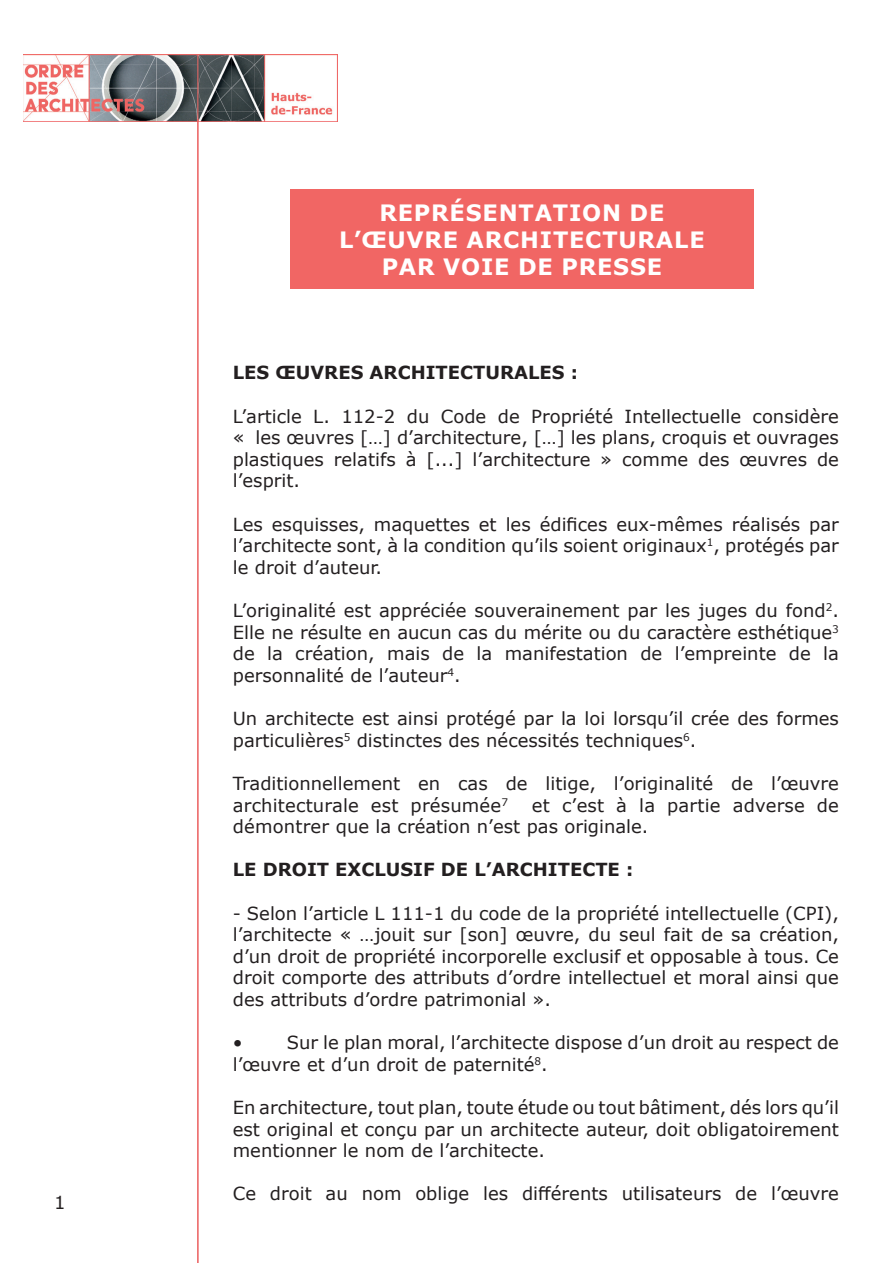
<style>
.page{position:relative;width:893px;height:1263px;background:#fff}
.page>*{position:absolute;margin:0;border:0;box-sizing:border-box;transform-origin:0 0}
.t1{font:700 22.5px/27px "Verdana";letter-spacing:.035em;color:#fff;text-align:center}
.t2{font:18px/21.6px "Verdana";color:#231f20;text-align:justify}
.t3{font:700 18px "Verdana";color:#231f20}
</style>
<div class="page">
<img style="left:23px;top:54px;width:314px;height:67px">
<hr style="left:197px;top:119px;width:2px;height:1144px;background:#eb5e5e">
<div style="left:290px;top:189px;width:464px;height:100px;background:#f16664"></div>
<p class="t2" style="left:54px;top:1191px;width:13px">1</p>
<p class="t1" style="left:339px;top:199px;width:367px">REPRÉSENTATION DE<br>L’ŒUVRE ARCHITECTURALE<br>PAR VOIE DE PRESSE</p>
<p class="t3" style="left:233px;top:360px;width:347px">LES ŒUVRES ARCHITECTURALES :</p>
<p class="t2" style="left:233px;top:405px;width:608px">L’article L. 112-2 du Code de Propriété Intellectuelle considère « les œuvres […] d’architecture, […] les plans, croquis et ouvrages plastiques relatifs à [...] l’architecture » comme des œuvres de l’esprit.</p>
<p class="t2" style="left:233px;top:513px;width:608px">Les esquisses, maquettes et les édifices eux-mêmes réalisés par l’architecte sont, à la condition qu’ils soient originaux<sup>1</sup>, protégés par le droit d’auteur.</p>
<p class="t2" style="left:233px;top:600px;width:608px">L’originalité est appréciée souverainement par les juges du fond<sup>2</sup>.<br>Elle ne résulte en aucun cas du mérite ou du caractère esthétique<sup>3 </sup>de la création, mais de la manifestation de l’empreinte de la personnalité de l’auteur<sup>4</sup>.</p>
<p class="t2" style="left:233px;top:708px;width:608px">Un architecte est ainsi protégé par la loi lorsqu’il crée des formes particulières<sup>5</sup> distinctes des nécessités techniques<sup>6</sup>.</p>
<p class="t2" style="left:233px;top:772px;width:608px">Traditionnellement en cas de litige, l’originalité de l’œuvre architecturale est présumée<sup>7</sup></p>
<p class="t2" style="left:233px;top:794px;width:608px;text-indent:299px">et c’est à la partie adverse de démontrer que la création n’est pas originale.</p>
<p class="t3" style="left:233px;top:857px;width:402px">LE DROIT EXCLUSIF DE L’ARCHITECTE :</p>
<p class="t2" style="left:233px;top:902px;width:608px">- Selon l’article L 111-1 du code de la propriété intellectuelle (CPI), l’architecte « …jouit sur [son] œuvre, du seul fait de sa création, d’un droit de propriété incorporelle exclusif et opposable à tous. Ce droit comporte des attributs d’ordre intellectuel et moral ainsi que des attributs d’ordre patrimonial ».</p>
<p class="t2" style="left:233px;top:1032px;width:11px">•</p>
<p class="t2" style="left:233px;top:1032px;width:608px;text-indent:54px">Sur le plan moral, l’architecte dispose d’un droit au respect de l’œuvre et d’un droit de paternité<sup>8</sup>.</p>
<p class="t2" style="left:233px;top:1096px;width:608px">En architecture, tout plan, toute étude ou tout bâtiment, dés lors qu’il est original et conçu par un architecte auteur, doit obligatoirement mentionner le nom de l’architecte.</p>
<p class="t2" style="left:233px;top:1183px;width:608px">Ce droit au nom oblige les différents utilisateurs de l’œuvre</p>
</div>
